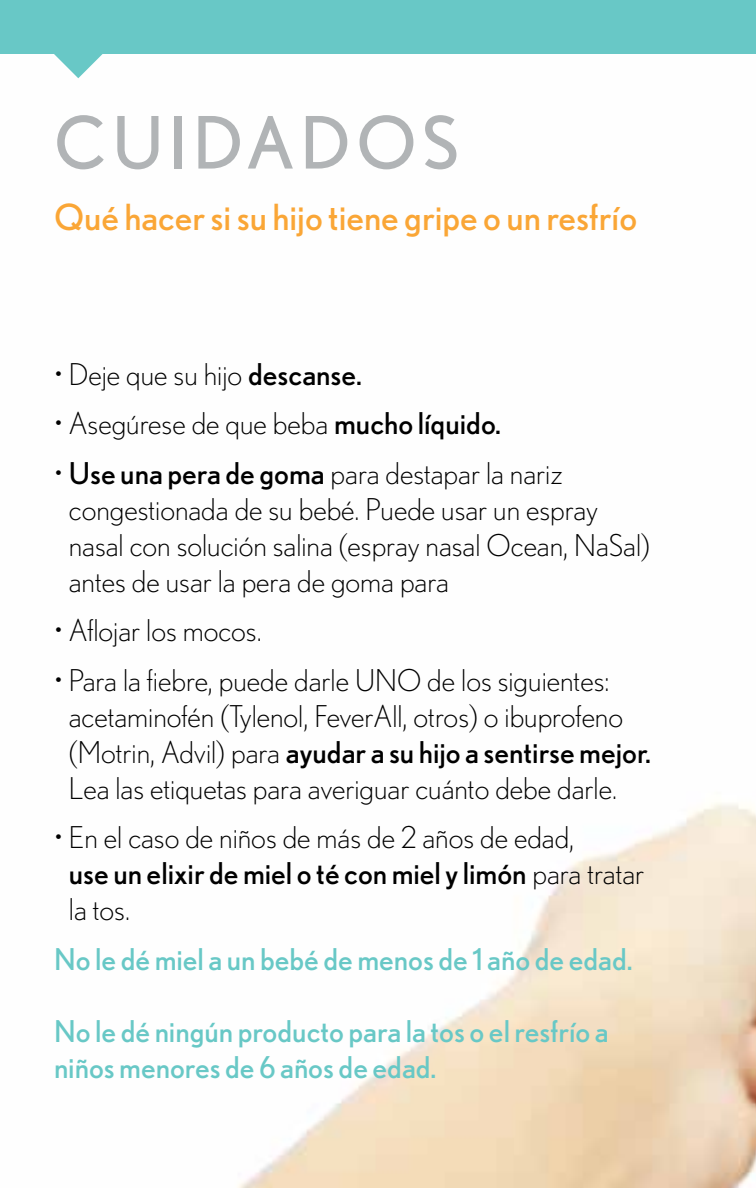
<style>
.page{position:relative;width:756px;height:1188px;background:#fff}
.page>*{position:absolute;margin:0;border:0;box-sizing:border-box;transform-origin:0 0}
.t1{font:72px "Nobel";letter-spacing:.08em;color:#b1b4b6}
.t2{font:36px "Nobel";color:#faa636}
.t3{font:300 30px/36px "Nobel";color:#000}
.t4{font:30px/36px "Nobel";color:#68c8c6}
.s1{font-weight:400}
</style>
<div class="page">
<img style="left:78px;top:78px;width:678px;height:1110px">
<div style="left:0;top:0;width:755px;height:54px;background:#68c8c6"></div>
<hr style="left:755px;top:0;width:1px;height:54px;background:#68c8c6">
<svg style="left:54px;top:30px;width:49px;height:48px"></svg>
<h1 class="t1" style="left:54px;top:101px;width:407px">CUIDADOS</h1>
<p class="t2" style="left:54px;top:196px;width:585px">Qué hacer si su hijo tiene gripe o un resfrío</p>
<p class="t3" style="left:54px;top:356px;width:309px">• Deje que su hijo <span class="s1">descanse.</span></p>
<p class="t3" style="left:54px;top:405px;width:449px">• Asegúrese de que beba <span class="s1">mucho líquido.</span></p>
<p class="t3" style="left:69px;top:455px;width:583px;text-indent:-15px">• <span class="s1">Use una pera de goma</span> para destapar la nariz congestionada de su bebé. Puede usar un espray nasal con solución salina (espray nasal Ocean, NaSal) antes de usar la pera de goma para</p>
<p class="t3" style="left:54px;top:612px;width:209px">• Aflojar los mocos.</p>
<p class="t3" style="left:69px;top:662px;width:584px;text-indent:-15px">• Para la fiebre, puede darle UNO de los siguientes: acetaminofén (Tylenol, FeverAll, otros) o ibuprofeno (Motrin, Advil) para <span class="s1">ayudar a su hijo a sentirse mejor.<br></span>Lea las etiquetas para averiguar cuánto debe darle.</p>
<p class="t3" style="left:69px;top:819px;width:577px;text-indent:-15px">• En el caso de niños de más de 2 años de edad,<br><span class="s1">use un elixir de miel o té con miel y limón</span> para tratar la tos.</p>
<p class="t4" style="left:54px;top:940px;width:580px">No le dé miel a un bebé de menos de 1 año de edad.</p>
<p class="t4" style="left:54px;top:1012px;width:556px">No le dé ningún producto para la tos o el resfrío a niños menores de 6 años de edad.</p>
</div>
